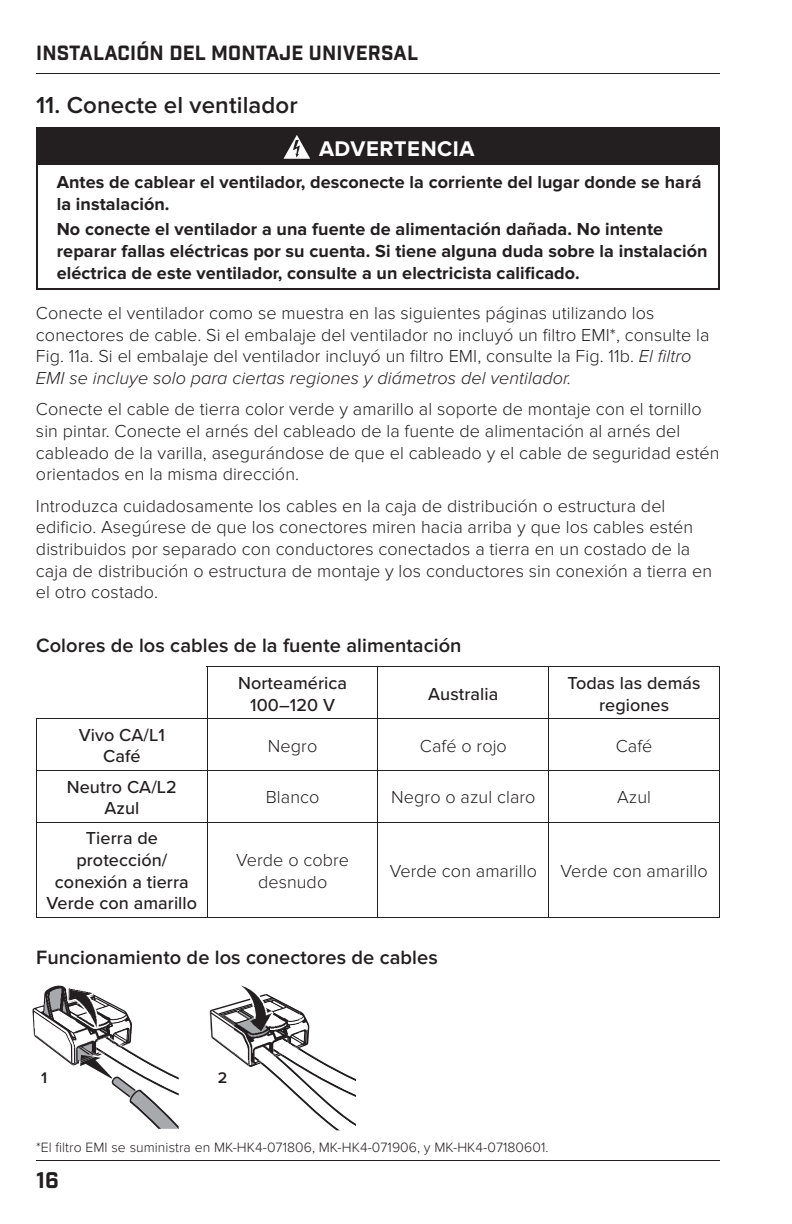
<style>
.page{position:relative;width:792px;height:1224px;background:#fff}
.page>*{position:absolute;margin:0;border:0;box-sizing:border-box;transform-origin:0 0}
.t1{font:600 24px "Proxima Nova";letter-spacing:.005em;color:#231f20}
.t2{font:700 22px "Proxima Nova";letter-spacing:.025em;color:#fff}
.t3{font:22px "Industry Inc Base";color:#231f20}
.t4{font:600 20px "Proxima Nova";letter-spacing:.005em;color:#231f20}
.t5{font:20px "Industry Inc Base";letter-spacing:.01em;color:#231f20}
.t6{font:300 18px/21.6px "Proxima Nova";letter-spacing:.005em;color:#231f20}
.t7{font:700 18px/21.6px "Proxima Nova";letter-spacing:.005em;color:#231f20}
.t8{font:500 18px/21.6px "Proxima Nova";letter-spacing:.005em;color:#231f20;text-align:center}
.t9{font:600 16px "Proxima Nova";color:#231f20}
.t10{font:300 14px "Proxima Nova";letter-spacing:.005em;color:#231f20}
.s1{font-style:italic}
</style>
<div class="page">
<hr style="left:36px;top:1160px;width:684px;height:1px;background:#231f20">
<hr style="left:36px;top:73px;width:684px;height:1px;background:#231f20">
<div style="left:37px;top:128px;width:682px;height:36px;background:#231f20"></div>
<hr style="left:36px;top:127px;width:684px;height:2px;background:#231f20">
<hr style="left:36px;top:129px;width:2px;height:34px;background:#231f20">
<hr style="left:718px;top:129px;width:2px;height:34px;background:#231f20">
<hr style="left:36px;top:163px;width:684px;height:2px;background:#231f20">
<hr style="left:36px;top:165px;width:2px;height:123px;background:#231f20">
<hr style="left:718px;top:165px;width:2px;height:123px;background:#231f20">
<hr style="left:36px;top:288px;width:684px;height:1px;background:#231f20">
<svg style="left:283px;top:135px;width:27px;height:24px"></svg>
<hr style="left:207px;top:666px;width:171px;height:1px;background:#231f20">
<hr style="left:207px;top:667px;width:1px;height:51px;background:#231f20">
<hr style="left:378px;top:666px;width:171px;height:1px;background:#231f20">
<hr style="left:378px;top:667px;width:1px;height:51px;background:#231f20">
<hr style="left:549px;top:666px;width:171px;height:1px;background:#231f20">
<hr style="left:548px;top:667px;width:1px;height:51px;background:#231f20">
<hr style="left:719px;top:667px;width:1px;height:51px;background:#231f20">
<hr style="left:36px;top:718px;width:171px;height:1px;background:#231f20">
<hr style="left:36px;top:719px;width:1px;height:51px;background:#231f20">
<hr style="left:207px;top:718px;width:171px;height:1px;background:#231f20">
<hr style="left:207px;top:719px;width:1px;height:51px;background:#231f20">
<hr style="left:378px;top:718px;width:171px;height:1px;background:#231f20">
<hr style="left:378px;top:719px;width:1px;height:51px;background:#231f20">
<hr style="left:549px;top:718px;width:171px;height:1px;background:#231f20">
<hr style="left:548px;top:719px;width:1px;height:51px;background:#231f20">
<hr style="left:719px;top:719px;width:1px;height:51px;background:#231f20">
<hr style="left:36px;top:770px;width:171px;height:1px;background:#231f20">
<hr style="left:36px;top:771px;width:1px;height:51px;background:#231f20">
<hr style="left:207px;top:770px;width:171px;height:1px;background:#231f20">
<hr style="left:207px;top:771px;width:1px;height:51px;background:#231f20">
<hr style="left:378px;top:770px;width:171px;height:1px;background:#231f20">
<hr style="left:378px;top:771px;width:1px;height:51px;background:#231f20">
<hr style="left:549px;top:770px;width:171px;height:1px;background:#231f20">
<hr style="left:548px;top:771px;width:1px;height:51px;background:#231f20">
<hr style="left:719px;top:771px;width:1px;height:51px;background:#231f20">
<hr style="left:36px;top:822px;width:171px;height:1px;background:#231f20">
<hr style="left:36px;top:823px;width:1px;height:94px;background:#231f20">
<hr style="left:207px;top:822px;width:171px;height:1px;background:#231f20">
<hr style="left:207px;top:823px;width:1px;height:94px;background:#231f20">
<hr style="left:378px;top:822px;width:171px;height:1px;background:#231f20">
<hr style="left:378px;top:823px;width:1px;height:94px;background:#231f20">
<hr style="left:549px;top:822px;width:171px;height:1px;background:#231f20">
<hr style="left:548px;top:823px;width:1px;height:94px;background:#231f20">
<hr style="left:719px;top:823px;width:1px;height:94px;background:#231f20">
<hr style="left:36px;top:917px;width:171px;height:1px;background:#231f20">
<hr style="left:207px;top:917px;width:171px;height:1px;background:#231f20">
<hr style="left:378px;top:917px;width:171px;height:1px;background:#231f20">
<hr style="left:549px;top:917px;width:171px;height:1px;background:#231f20">
<svg style="left:210px;top:986px;width:146px;height:144px"></svg>
<svg style="left:58px;top:1052px;width:121px;height:77px"></svg>
<img style="left:233px;top:994px;width:66px;height:73px">
<img style="left:33px;top:986px;width:99px;height:68px">
<img style="left:299px;top:1011px;width:10px;height:37px">
<p class="t5" style="left:36px;top:41px;width:384px">INSTALACIÓN DEL MONTAJE UNIVERSAL</p>
<h1 class="t1" style="left:36px;top:91px;width:263px">11. Conecte el ventilador</h1>
<p class="t2" style="left:319px;top:136px;width:157px">ADVERTENCIA</p>
<p class="t7" style="left:57px;top:172px;width:646px">Antes de cablear el ventilador, desconecte la corriente del lugar donde se hará la instalación.</p>
<p class="t7" style="left:57px;top:219px;width:652px">No conecte el ventilador a una fuente de alimentación dañada. No intente reparar fallas eléctricas por su cuenta. Si tiene alguna duda sobre la instalación eléctrica de este ventilador, consulte a un electricista calificado.</p>
<p class="t6" style="left:36px;top:302px;width:675px">Conecte el ventilador como se muestra en las siguientes páginas utilizando los conectores de cable. Si el embalaje del ventilador no incluyó un filtro EMI*, consulte la Fig. 11a. Si el embalaje del ventilador incluyó un filtro EMI, consulte la Fig. 11b. <span class="s1">El filtro EMI se incluye solo para ciertas regiones y diámetros del ventilador.</span></p>
<p class="t6" style="left:36px;top:399px;width:685px">Conecte el cable de tierra color verde y amarillo al soporte de montaje con el tornillo sin pintar. Conecte el arnés del cableado de la fuente de alimentación al arnés del cableado de la varilla, asegurándose de que el cableado y el cable de seguridad estén orientados en la misma dirección.</p>
<p class="t6" style="left:36px;top:495px;width:678px">Introduzca cuidadosamente los cables en la caja de distribución o estructura del edificio. Asegúrese de que los conectores miren hacia arriba y que los cables estén distribuidos por separado con conductores conectados a tierra en un costado de la caja de distribución o estructura de montaje y los conductores sin conexión a tierra en el otro costado.</p>
<p class="t4" style="left:36px;top:634px;width:427px">Colores de los cables de la fuente alimentación</p>
<p class="t8" style="left:238px;top:671px;width:111px">Norteamérica<br>100–120 V</p>
<p class="t8" style="left:428px;top:682px;width:72px">Australia</p>
<p class="t8" style="left:568px;top:671px;width:135px">Todas las demás regiones</p>
<p class="t8" style="left:79px;top:723px;width:88px">Vivo CA/L1<br>Café</p>
<p class="t6" style="left:268px;top:735px;width:51px">Negro</p>
<p class="t6" style="left:420px;top:735px;width:89px">Café o rojo</p>
<p class="t6" style="left:616px;top:735px;width:38px">Café</p>
<p class="t8" style="left:67px;top:775px;width:112px">Neutro CA/L2<br>Azul</p>
<p class="t6" style="left:266px;top:787px;width:55px">Blanco</p>
<p class="t6" style="left:391px;top:787px;width:146px">Negro o azul claro</p>
<p class="t6" style="left:617px;top:787px;width:35px">Azul</p>
<p class="t8" style="left:47px;top:827px;width:152px">Tierra de protección/ conexión a tierra<br>Verde con amarillo</p>
<p class="t6" style="left:236px;top:849px;width:115px;text-align:center">Verde o cobre desnudo</p>
<p class="t6" style="left:390px;top:860px;width:149px">Verde con amarillo</p>
<p class="t6" style="left:561px;top:860px;width:149px">Verde con amarillo</p>
<p class="t4" style="left:36px;top:946px;width:403px">Funcionamiento de los conectores de cables</p>
<p class="t9" style="left:41px;top:1068px;width:8px">1</p>
<p class="t9" style="left:218px;top:1068px;width:11px">2</p>
<p class="t10" style="left:36px;top:1139px;width:514px">*El filtro EMI se suministra en MK-HK4-071806, MK-HK4-071906, y MK-HK4-07180601.</p>
<p class="t3" style="left:36px;top:1167px;width:24px">16</p>
</div>
